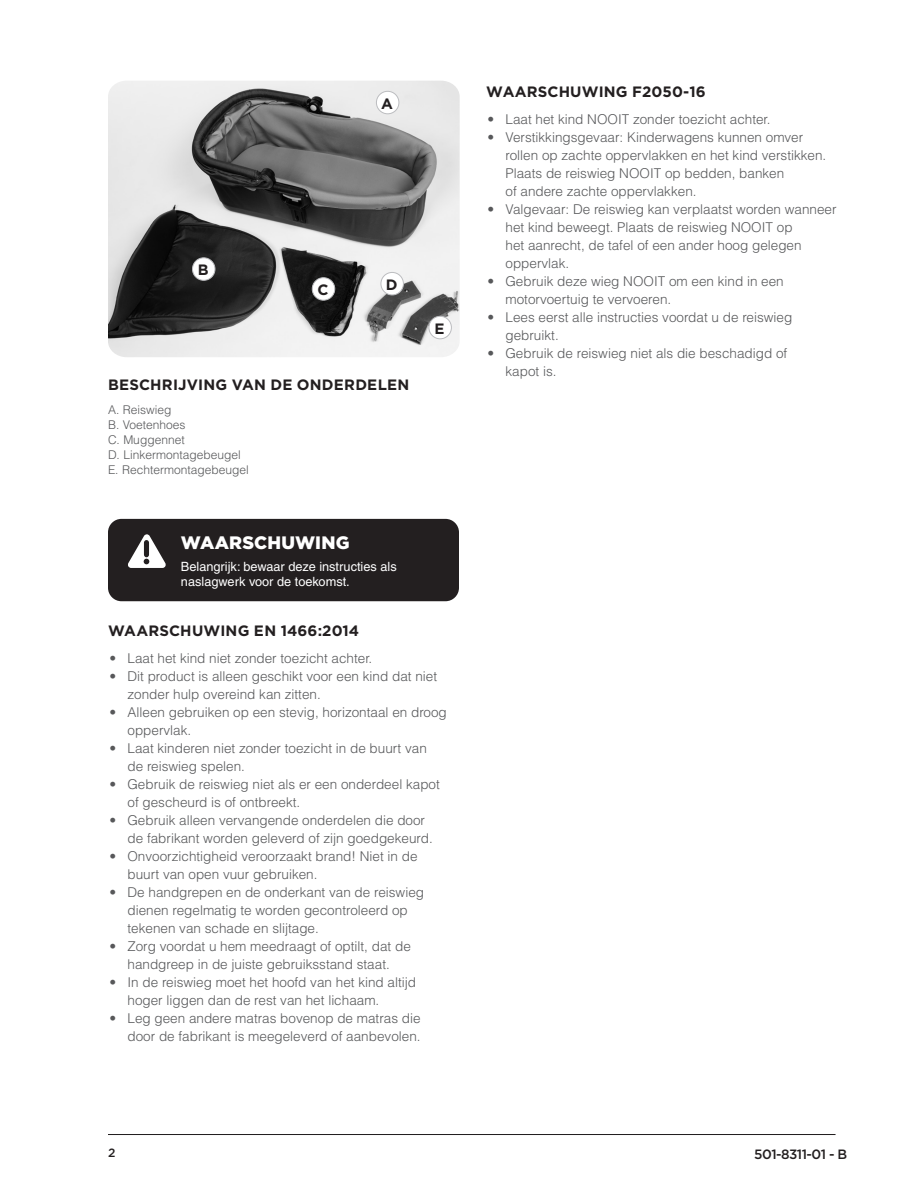
<style>
.page{position:relative;width:918px;height:1188px;background:#fff}
.page>*{position:absolute;margin:0;border:0;box-sizing:border-box;transform-origin:0 0}
.Subheading{font:900 18px "Gotham";letter-spacing:.005em;color:#fff}
.Subheading-2{font:700 15px "Gotham";letter-spacing:.01em;color:#231f20}
.bullets_no_indent{font:300 13.5px/18px "Helvetica";color:#57585a}
.t1{font:500 13.5px "Thule";letter-spacing:-.04em;color:#231f20}
.TOC-_body{font:12.75px/15px "Helvetica";color:#fff}
.body_no_indent{font:300 12px "Helvetica";color:#57585a}
.t2{font:500 12px "Thule";color:#231f20}
</style>
<div class="page">
<hr style="left:108px;top:1134px;width:728px;height:1px;background:#231f20">
<img style="left:108px;top:81px;width:352px;height:276px">
<div style="left:376px;top:91px;width:23px;height:23px;background:#fff;border-radius:50%"></div>
<div style="left:376px;top:91px;width:23px;height:23px;border:1px solid #bcbdc0;border-radius:50%"></div>
<div style="left:381px;top:272px;width:22px;height:23px;background:#fff;border-radius:50%"></div>
<div style="left:381px;top:272px;width:23px;height:23px;border:1px solid #bcbdc0;border-radius:50%"></div>
<div style="left:192px;top:258px;width:23px;height:22px;background:#fff;border-radius:50%"></div>
<div style="left:192px;top:258px;width:23px;height:22px;border:1px solid #bcbdc0;border-radius:50%"></div>
<div style="left:312px;top:278px;width:23px;height:22px;background:#fff;border-radius:50%"></div>
<div style="left:312px;top:277px;width:23px;height:23px;border:1px solid #bcbdc0;border-radius:50%"></div>
<div style="left:429px;top:316px;width:22px;height:23px;background:#fff;border-radius:50%"></div>
<div style="left:429px;top:316px;width:23px;height:23px;border:1px solid #bcbdc0;border-radius:50%"></div>
<div style="left:108px;top:519px;width:351px;height:82px;background:#231f20;border-radius:13px"></div>
<svg style="left:128px;top:534px;width:38px;height:34px"></svg>
<p class="Subheading-2" style="left:381px;top:93px;width:13px">A</p>
<p class="Subheading-2" style="left:198px;top:260px;width:12px">B</p>
<p class="Subheading-2" style="left:317px;top:280px;width:13px">C</p>
<p class="Subheading-2" style="left:386px;top:274px;width:13px">D</p>
<p class="Subheading-2" style="left:108px;top:375px;width:303px">BESCHRIJVING VAN DE ONDERDELEN</p>
<p class="body_no_indent" style="left:108px;top:402px;width:65px">A. Reiswieg</p>
<p class="body_no_indent" style="left:108px;top:417px;width:79px">B. Voetenhoes</p>
<p class="body_no_indent" style="left:108px;top:432px;width:78px">C. Muggennet</p>
<p class="body_no_indent" style="left:108px;top:447px;width:134px">D. Linkermontagebeugel</p>
<p class="body_no_indent" style="left:108px;top:462px;width:142px">E. Rechtermontagebeugel</p>
<p class="Subheading" style="left:181px;top:530px;width:170px">WAARSCHUWING</p>
<p class="TOC-_body" style="left:181px;top:559px;width:217px">Belangrijk: bewaar deze instructies als naslagwerk voor de toekomst.</p>
<p class="Subheading-2" style="left:435px;top:318px;width:12px">E</p>
<p class="Subheading-2" style="left:108px;top:621px;width:253px">WAARSCHUWING EN 1466:2014</p>
<p class="bullets_no_indent" style="left:110px;top:649px;width:264px">• Laat het kind niet zonder toezicht achter.</p>
<p class="bullets_no_indent" style="left:128px;top:667px;width:311px;text-indent:-18px">• Dit product is alleen geschikt voor een kind dat niet zonder hulp overeind kan zitten.</p>
<p class="bullets_no_indent" style="left:128px;top:703px;width:321px;text-indent:-18px">• Alleen gebruiken op een stevig, horizontaal en droog oppervlak.</p>
<p class="bullets_no_indent" style="left:128px;top:739px;width:301px;text-indent:-18px">• Laat kinderen niet zonder toezicht in de buurt van de reiswieg spelen.</p>
<p class="bullets_no_indent" style="left:128px;top:775px;width:314px;text-indent:-18px">• Gebruik de reiswieg niet als er een onderdeel kapot of gescheurd is of ontbreekt.</p>
<p class="bullets_no_indent" style="left:128px;top:811px;width:307px;text-indent:-18px">• Gebruik alleen vervangende onderdelen die door de fabrikant worden geleverd of zijn goedgekeurd.</p>
<p class="bullets_no_indent" style="left:128px;top:847px;width:292px;text-indent:-18px">• Onvoorzichtigheid veroorzaakt brand! Niet in de buurt van open vuur gebruiken.</p>
<p class="bullets_no_indent" style="left:128px;top:883px;width:298px;text-indent:-18px">• De handgrepen en de onderkant van de reiswieg dienen regelmatig te worden gecontroleerd op tekenen van schade en slijtage.</p>
<p class="bullets_no_indent" style="left:110px;top:937px;width:303px;text-align:center">• Zorg voordat u hem meedraagt of optilt, dat de handgreep in de juiste gebruiksstand staat.</p>
<p class="bullets_no_indent" style="left:128px;top:973px;width:290px;text-indent:-18px">• In de reiswieg moet het hoofd van het kind altijd hoger liggen dan de rest van het lichaam.</p>
<p class="bullets_no_indent" style="left:110px;top:1009px;width:313px;text-align:right">• Leg geen andere matras bovenop de matras die door de fabrikant is meegeleverd of aanbevolen.</p>
<p class="Subheading-2" style="left:486px;top:82px;width:221px">WAARSCHUWING F2050-16</p>
<p class="bullets_no_indent" style="left:488px;top:110px;width:285px">• Laat het kind NOOIT zonder toezicht achter.</p>
<p class="bullets_no_indent" style="left:506px;top:128px;width:322px;text-indent:-18px">• Verstikkingsgevaar: Kinderwagens kunnen omver rollen op zachte oppervlakken en het kind verstikken.<br>Plaats de reiswieg NOOIT op bedden, banken<br>of andere zachte oppervlakken.</p>
<p class="bullets_no_indent" style="left:506px;top:200px;width:333px;text-indent:-18px">• Valgevaar: De reiswieg kan verplaatst worden wanneer het kind beweegt. Plaats de reiswieg NOOIT op<br>het aanrecht, de tafel of een ander hoog gelegen oppervlak.</p>
<p class="bullets_no_indent" style="left:506px;top:272px;width:280px;text-indent:-18px">• Gebruik deze wieg NOOIT om een kind in een motorvoertuig te vervoeren.</p>
<p class="bullets_no_indent" style="left:506px;top:308px;width:288px;text-indent:-18px">• Lees eerst alle instructies voordat u de reiswieg gebruikt.</p>
<p class="bullets_no_indent" style="left:506px;top:344px;width:283px;text-indent:-18px">• Gebruik de reiswieg niet als die beschadigd of kapot is.</p>
<p class="t2" style="left:108px;top:1145px;width:9px">2</p>
<p class="t1" style="left:754px;top:1145px;width:94px">501-8311-01 - B</p>
</div>
